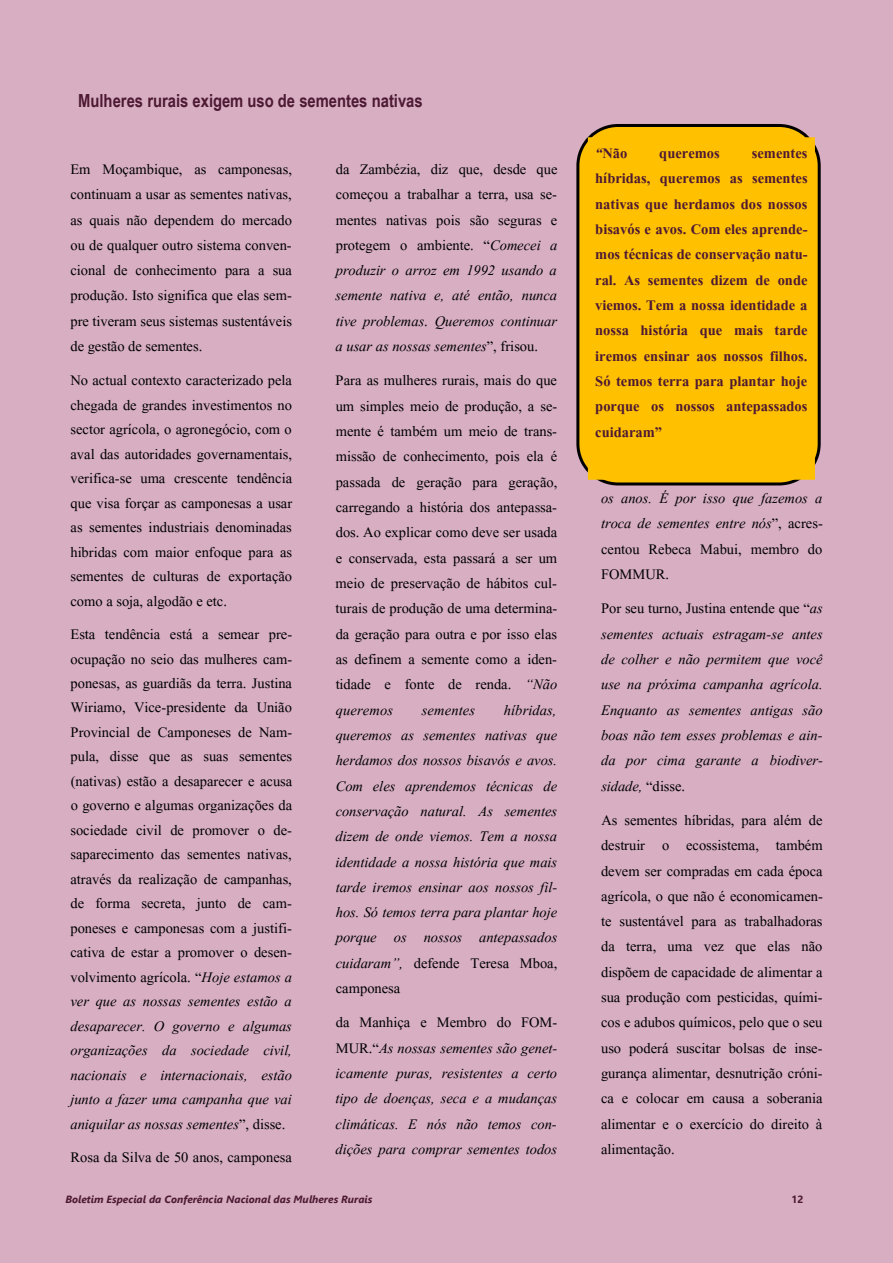
<style>
.page{position:relative;width:893px;height:1263px;background:#d7aec2}
.page>*{position:absolute;margin:0;border:0;box-sizing:border-box;transform-origin:0 0}
.t1{font:18px/25.3px "Aparajita";color:#000;text-align:justify}
.t2{font:italic 18px/25.3px "Aparajita";color:#000;text-align:justify}
.t3{font:700 18px/25.3px "Aparajita";color:#4d1933;text-align:justify}
.t4{font:700 18px "Arial Narrow";color:#4d1933}
.t5{font:italic 700 10.5px "Segoe UI";color:#4d1933}
.t6{font:700 10.5px "Segoe UI";color:#4d1933}
.s1{font-style:italic}
.s2{font-style:normal}
</style>
<div class="page">
<div style="left:578px;top:125px;width:241px;height:359px;background:#ffc000;border-radius:40px"></div>
<div style="left:576px;top:124px;width:245px;height:361px;border:3px solid #000;border-radius:40px"></div>
<div style="left:588px;top:137px;width:227px;height:343px;background:#ffc000"></div>
<p class="t4" style="left:78px;top:90px;width:346px">Mulheres rurais exigem uso de sementes nativas</p>
<p class="t1" style="left:70px;top:158px;width:223px">Em Moçambique, as camponesas, continuam a usar as sementes nativas, as quais não dependem do mercado ou de qualquer outro sistema conven&shy;cional de conhecimento para a sua produção. Isto significa que elas sem&shy;pre tiveram seus sistemas sustentáveis de gestão de sementes.</p>
<p class="t1" style="left:70px;top:370px;width:223px;line-height:24.5px">No actual contexto caracterizado pela chegada de grandes investimentos no sector agrícola, o agronegócio, com o aval das autoridades governamentais, verifica-se uma crescente tendência que visa forçar as camponesas a usar as sementes industriais denominadas hibridas com maior enfoque para as sementes de culturas de exportação como a soja, algodão e etc.</p>
<p class="t1" style="left:70px;top:624px;width:223px;line-height:24.5px">Esta tendência está a semear pre&shy;ocupação no seio das mulheres cam&shy;ponesas, as guardiãs da terra. Justina Wiriamo, Vice-presidente da União Provincial de Camponeses de Nam&shy;pula, disse que as suas sementes (nativas) estão a desaparecer e acusa o governo e algumas organizações da sociedade civil de promover o de&shy;saparecimento das sementes nativas, através da realização de campanhas, de forma secreta, junto de cam&shy;poneses e camponesas com a justifi&shy;cativa de estar a promover o desen&shy;volvimento agrícola. “<span class="s1">Hoje estamos a ver que as nossas sementes estão a desaparecer. O governo e algumas organizações da sociedade civil, nacionais e internacionais, estão junto a fazer uma campanha que vai aniquilar as nossas sementes</span>”, disse.</p>
<p class="t1" style="left:71px;top:1146px;width:223px">Rosa da Silva de 50 anos, camponesa</p>
<p class="t2" style="left:336px;top:158px;width:223px"><span class="s2">da Zambézia, diz que, desde que começou a trabalhar a terra, usa se&shy;mentes nativas pois são seguras e protegem o ambiente. “</span>Comecei a produzir o arroz em 1992 usando a semente nativa e, até então, nunca tive problemas<span class="s2">.</span> Queremos continuar a usar as nossas sementes<span class="s2">”, frisou.</span></p>
<p class="t1" style="left:336px;top:370px;width:223px">Para as mulheres rurais, mais do que um simples meio de produção, a se&shy;mente é também um meio de trans&shy;missão de conhecimento, pois ela é passada de geração para geração, carregando a história dos antepassa&shy;dos. Ao explicar como deve ser usada e conservada, esta passará a ser um meio de preservação de hábitos cul&shy;turais de produção de uma determina&shy;da geração para outra e por isso elas as definem a semente como a iden&shy;tidade e fonte de renda. <span class="s1">“Não queremos</span></p>
<p class="t2" style="left:336px;top:699px;width:223px;text-indent:168px">híbridas, queremos as sementes nativas que herdamos dos nossos bisavós e avos.<br>Com eles aprendemos técnicas de conservação natural. As sementes dizem de onde viemos. Tem a nossa identidade a nossa história que mais tarde iremos ensinar aos nossos fil&shy;hos. Só temos terra para plantar hoje porque os nossos antepassados cuidaram”, <span class="s2">defende Teresa Mboa, camponesa</span></p>
<p class="t2" style="left:336px;top:1012px;width:223px"><span class="s2">da Manhiça e Membro do FOM-MUR.“</span>As nossas sementes são genet&shy;icamente puras, resistentes a certo tipo de doenças, seca e a mudanças climáticas. E nós não temos con&shy;dições para comprar sementes todos</p>
<p class="t2" style="left:422px;top:699px;width:55px">sementes</p>
<p class="t3" style="left:595px;top:142px;width:34px"><span class="s1">“</span>Não</p>
<p class="t3" style="left:659px;top:142px;width:62px">queremos</p>
<p class="t3" style="left:595px;top:142px;width:214px;text-indent:156px">sementes híbridas, queremos as sementes nativas que herdamos dos nossos bisavós e avos. Com eles aprende&shy;mos técnicas de conservação natu&shy;ral. As sementes dizem de onde viemos. Tem a nossa identidade a nossa história que mais tarde iremos ensinar aos nossos filhos.<br>Só temos terra para plantar hoje porque os nossos antepassados cuidaram”</p>
<p class="t2" style="left:601px;top:487px;width:223px">os anos. É por isso que fazemos a troca de sementes entre nós<span class="s2">”, acres&shy;centou Rebeca Mabui, membro do FOMMUR.</span></p>
<p class="t2" style="left:601px;top:597px;width:223px"><span class="s2">Por seu turno, Justina entende que “</span>as sementes actuais estragam-se antes de colher e não permitem que você use na próxima campanha agrícola.<br>Enquanto as sementes antigas são boas não tem esses problemas e ain&shy;da por cima garante a biodiver&shy;sidade, <span class="s2">“disse.</span></p>
<p class="t1" style="left:601px;top:809px;width:223px">As sementes híbridas, para além de destruir o ecossistema, também devem ser compradas em cada época agrícola, o que não é economicamen&shy;te sustentável para as trabalhadoras da terra, uma vez que elas não dispõem de capacidade de alimentar a sua produção com pesticidas, quími&shy;cos e adubos químicos, pelo que o seu uso poderá suscitar bolsas de inse&shy;gurança alimentar, desnutrição cróni&shy;ca e colocar em causa a soberania alimentar e o exercício do direito à alimentação.</p>
<p class="t5" style="left:65px;top:1189px;width:309px">Boletim Especial da Conferência Nacional das Mulheres Rurais</p>
<p class="t6" style="left:791px;top:1189px;width:13px">12</p>
</div>
